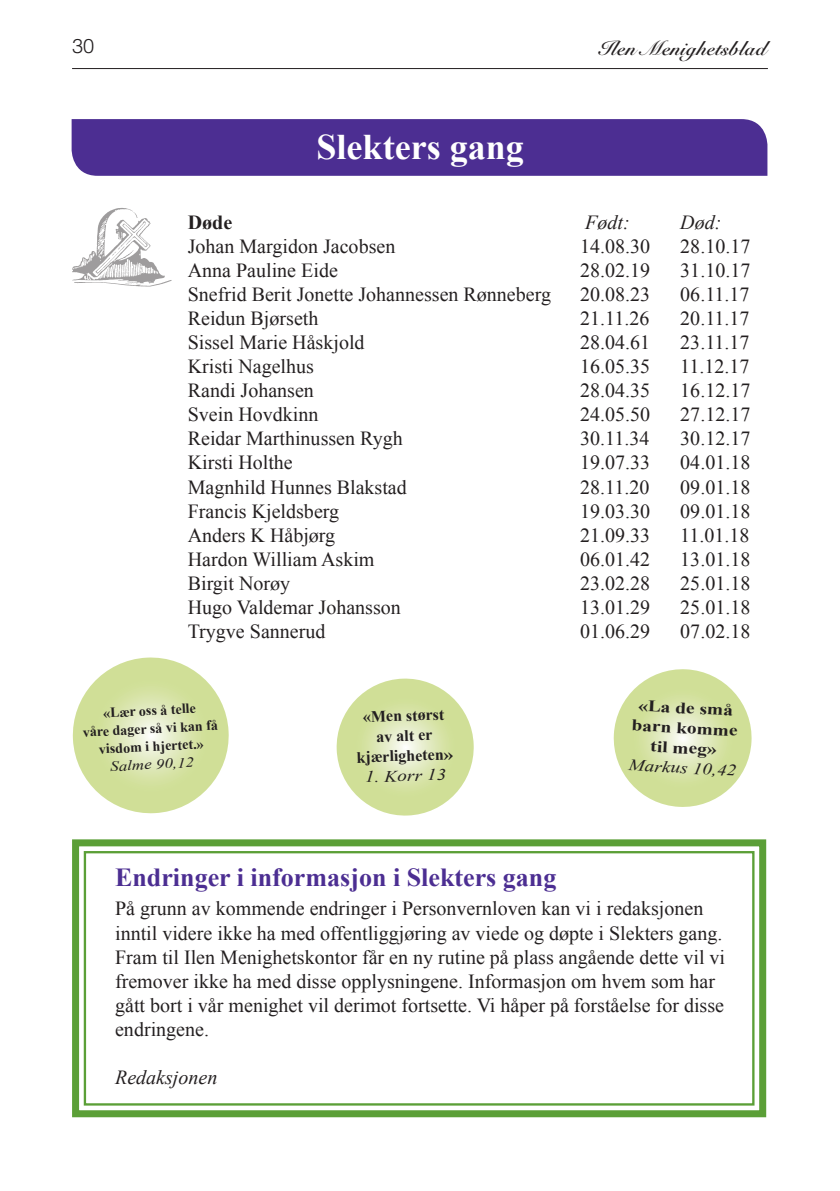
<style>
.page{position:relative;width:840px;height:1191px;background:#fff}
.page>*{position:absolute;margin:0;border:0;box-sizing:border-box;transform-origin:0 0}
.t1{font:700 36px "Times New Roman";color:#fff}
.t2{font:700 26px "Times New Roman";color:#4c2e92}
.t3{font:20px/24px "Times New Roman";color:#231f20}
.Mellomtittel{font:italic 20px "Times New Roman";color:#231f20}
.t4{font:20px "Snell Roundhand Bold Script";letter-spacing:.02em;color:#231f20}
.Mellomtittel-2{font:700 20px "Times New Roman";color:#231f20}
.t5{font:300 20px "Helvetica LT Std";color:#231f20}
.t6{font:700 16px "Times New Roman";color:#231f20}
.t7{font:700 16px "Times New Roman";color:#231f20;scale:1.21 1}
.t8{font:italic 16px "Times New Roman";color:#231f20;scale:1.21 1}
.t9{font:700 14px "Times New Roman";color:#231f20}
.t10{font:italic 14px "Times New Roman";color:#231f20;scale:1.21 1}
</style>
<div class="page">
<hr style="left:72px;top:68px;width:695px;height:1px;background:#231f20">
<svg style="left:72px;top:839px;width:695px;height:279px"></svg>
<div style="left:84px;top:851px;width:670px;height:254px;border:2px solid #5b9f37"></div>
<div style="left:72px;top:119px;width:695px;height:57px;background:#4c2e92"></div>
<img style="left:72px;top:208px;width:100px;height:79px">
<svg style="left:613px;top:669px;width:139px;height:138px"></svg>
<svg style="left:72px;top:657px;width:157px;height:157px"></svg>
<svg style="left:336px;top:678px;width:138px;height:138px"></svg>
<p class="t5" style="left:72px;top:34px;width:24px">30</p>
<p class="t4" style="left:599px;top:36px;width:168px">Ilen Menighetsblad</p>
<p class="t1" style="left:316px;top:122px;width:209px">Slekters gang</p>
<p class="Mellomtittel-2" style="left:188px;top:209px;width:46px">Døde</p>
<p class="Mellomtittel" style="left:585px;top:209px;width:46px">Født:</p>
<p class="Mellomtittel" style="left:680px;top:209px;width:43px">Død:</p>
<p class="t3" style="left:188px;top:234px;width:209px">Johan Margidon Jacobsen</p>
<p class="t3" style="left:580px;top:234px;width:71px">14.08.30</p>
<p class="t3" style="left:680px;top:234px;width:71px">28.10.17</p>
<p class="t3" style="left:188px;top:258px;width:151px">Anna Pauline Eide</p>
<p class="t3" style="left:580px;top:258px;width:71px">28.02.19</p>
<p class="t3" style="left:680px;top:258px;width:71px">31.10.17</p>
<p class="t3" style="left:188px;top:282px;width:364px">Snefrid Berit Jonette Johannessen Rønneberg</p>
<p class="t3" style="left:580px;top:282px;width:71px">20.08.23</p>
<p class="t3" style="left:680px;top:282px;width:71px">06.11.17</p>
<p class="t3" style="left:188px;top:306px;width:132px">Reidun Bjørseth</p>
<p class="t3" style="left:580px;top:306px;width:71px">21.11.26</p>
<p class="t3" style="left:680px;top:306px;width:71px">20.11.17</p>
<p class="t3" style="left:188px;top:330px;width:178px">Sissel Marie Håskjold</p>
<p class="t3" style="left:580px;top:330px;width:71px">28.04.61</p>
<p class="t3" style="left:680px;top:330px;width:71px">23.11.17</p>
<p class="t3" style="left:188px;top:354px;width:128px">Kristi Nagelhus</p>
<p class="t3" style="left:580px;top:354px;width:71px">16.05.35</p>
<p class="t3" style="left:680px;top:354px;width:71px">11.12.17</p>
<p class="t3" style="left:188px;top:378px;width:128px">Randi Johansen</p>
<p class="t3" style="left:580px;top:378px;width:71px">28.04.35</p>
<p class="t3" style="left:680px;top:378px;width:71px">16.12.17</p>
<p class="t3" style="left:188px;top:402px;width:132px">Svein Hovdkinn</p>
<p class="t3" style="left:580px;top:402px;width:71px">24.05.50</p>
<p class="t3" style="left:680px;top:402px;width:71px">27.12.17</p>
<p class="t3" style="left:188px;top:426px;width:216px">Reidar Marthinussen Rygh</p>
<p class="t3" style="left:580px;top:426px;width:71px">30.11.34</p>
<p class="t3" style="left:680px;top:426px;width:71px">30.12.17</p>
<p class="t3" style="left:188px;top:450px;width:106px">Kirsti Holthe</p>
<p class="t3" style="left:580px;top:450px;width:71px">19.07.33</p>
<p class="t3" style="left:680px;top:450px;width:71px">04.01.18</p>
<p class="t3" style="left:188px;top:474px;width:220px">Magnhild Hunnes Blakstad</p>
<p class="t3" style="left:580px;top:474px;width:71px">28.11.20</p>
<p class="t3" style="left:680px;top:474px;width:71px">09.01.18</p>
<p class="t3" style="left:188px;top:498px;width:153px">Francis Kjeldsberg</p>
<p class="t3" style="left:580px;top:498px;width:71px">19.03.30</p>
<p class="t3" style="left:680px;top:498px;width:71px">09.01.18</p>
<p class="t3" style="left:188px;top:522px;width:149px">Anders K Håbjørg</p>
<p class="t3" style="left:580px;top:522px;width:71px">21.09.33</p>
<p class="t3" style="left:680px;top:522px;width:71px">11.01.18</p>
<p class="t3" style="left:188px;top:546px;width:188px">Hardon William Askim</p>
<p class="t3" style="left:580px;top:546px;width:71px">06.01.42</p>
<p class="t3" style="left:680px;top:546px;width:71px">13.01.18</p>
<p class="t3" style="left:188px;top:570px;width:104px">Birgit Norøy</p>
<p class="t3" style="left:580px;top:570px;width:71px">23.02.28</p>
<p class="t3" style="left:680px;top:570px;width:71px">25.01.18</p>
<p class="t3" style="left:188px;top:594px;width:214px">Hugo Valdemar Johansson</p>
<p class="t3" style="left:580px;top:594px;width:71px">13.01.29</p>
<p class="t3" style="left:680px;top:594px;width:71px">25.01.18</p>
<p class="t3" style="left:188px;top:618px;width:139px">Trygve Sannerud</p>
<p class="t3" style="left:580px;top:618px;width:71px">01.06.29</p>
<p class="t3" style="left:680px;top:618px;width:71px">07.02.18</p>
<p class="t9" style="left:103px;top:703px;width:94px;rotate:-3deg">«Lær oss å telle</p>
<p class="t9" style="left:82px;top:722px;width:137px;rotate:-3deg">våre dager så vi kan få</p>
<p class="t9" style="left:98px;top:739px;width:106px;rotate:-3deg">visdom i hjertet.»</p>
<p class="t10" style="left:110px;top:757px;width:71px;rotate:-3deg">Salme 90,12</p>
<p class="t6" style="left:362px;top:706px;width:83px;rotate:-2deg">«Men størst</p>
<p class="t6" style="left:376px;top:725px;width:57px;rotate:-2deg">av alt er</p>
<p class="t6" style="left:356px;top:746px;width:98px;rotate:-2deg">kjærligheten»</p>
<p class="t8" style="left:364px;top:766px;width:69px;rotate:-2deg">1. Korr 13</p>
<p class="t7" style="left:638px;top:694px;width:80px;rotate:3deg">«La de små</p>
<p class="t7" style="left:631px;top:714px;width:89px;rotate:3deg">barn komme</p>
<p class="t7" style="left:650px;top:735px;width:56px;rotate:3deg">til meg»</p>
<p class="t8" style="left:629px;top:754px;width:90px;rotate:3deg">Markus 10,42</p>
<p class="t2" style="left:115px;top:859px;width:442px">Endringer i informasjon i Slekters gang</p>
<p class="t3" style="left:115px;top:896px;width:611px">På grunn av kommende endringer i Personvernloven kan vi i redaksjonen inntil videre ikke ha med offentliggjøring av viede og døpte i Slekters gang.<br>Fram til Ilen Menighetskontor får en ny rutine på plass angående dette vil vi fremover ikke ha med disse opplysningene. Informasjon om hvem som har gått bort i vår menighet vil derimot fortsette. Vi håper på forståelse for disse endringene.</p>
<p class="Mellomtittel" style="left:115px;top:1063px;width:104px">Redaksjonen</p>
</div>
